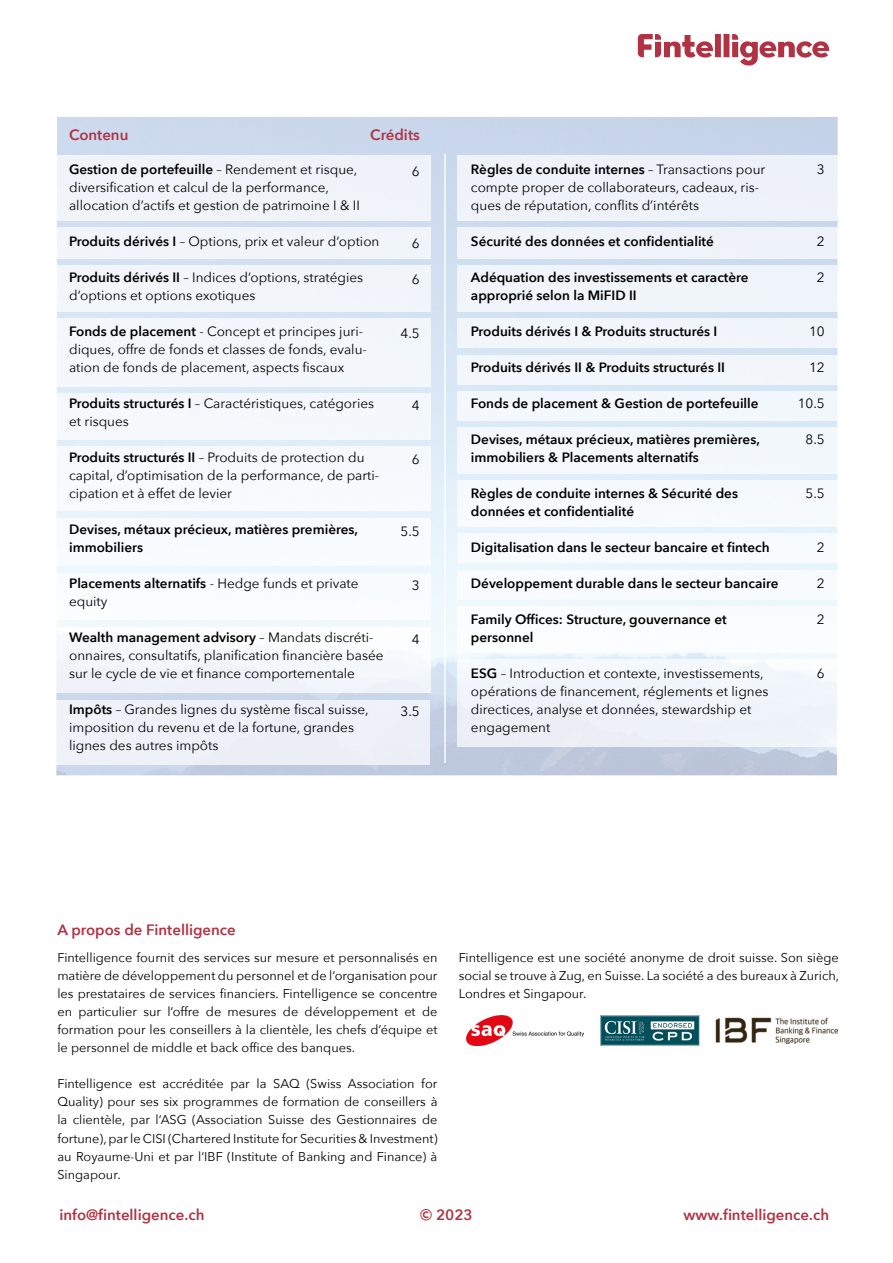
<style>
.page{position:relative;width:893px;height:1263px;background:#fff}
.page>*{position:absolute;margin:0;border:0;box-sizing:border-box;transform-origin:0 0}
.t1{font:600 15px "Avenir Next";color:#b13243}
.t2{font:13.5px/18px "Avenir Next";color:#000}
.t3{font:600 13.5px/18px "Avenir Next";color:#000}
.t4{font:12.75px/18px "Avenir Next";color:#000;text-align:justify}
.s1{font-weight:600}
</style>
<div class="page">
<svg style="left:638px;top:34px;width:191px;height:32px"></svg>
<div style="left:57px;top:155px;width:374px;height:66px;background:#f0f4f9"></div>
<div style="left:57px;top:227px;width:374px;height:32px;background:#f1f5fa"></div>
<div style="left:57px;top:265px;width:374px;height:47px;background:#f2f6fb"></div>
<div style="left:56px;top:319px;width:375px;height:68px;background:#f3f7fb"></div>
<div style="left:56px;top:393px;width:375px;height:47px;background:#f4f8fc"></div>
<div style="left:56px;top:518px;width:375px;height:47px;background:#f8fbfe"></div>
<div style="left:56px;top:447px;width:375px;height:64px;background:#f6fafd"></div>
<div style="left:56px;top:627px;width:375px;height:66px;background:#f4f8fc"></div>
<div style="left:457px;top:391px;width:386px;height:30px;background:#f3f8fc"></div>
<div style="left:457px;top:318px;width:386px;height:30px;background:#f1f6fb"></div>
<div style="left:457px;top:355px;width:386px;height:29px;background:#f2f7fb"></div>
<div style="left:457px;top:227px;width:386px;height:32px;background:#eff4f9"></div>
<div style="left:457px;top:265px;width:386px;height:47px;background:#f0f5fa"></div>
<div style="left:457px;top:427px;width:386px;height:47px;background:#f4f8fc"></div>
<div style="left:457px;top:480px;width:386px;height:46px;background:#f6fafd"></div>
<div style="left:457px;top:155px;width:384px;height:66px;background:#eef2f9"></div>
<img style="left:600px;top:1015px;width:100px;height:30px">
<img style="left:715px;top:1017px;width:122px;height:26px">
<img style="left:466px;top:1015px;width:117px;height:30px">
<div style="left:56px;top:700px;width:374px;height:64px;background:#eef2f8"></div>
<div style="left:457px;top:659px;width:386px;height:87px;background:#eff4fa"></div>
<div style="left:457px;top:533px;width:386px;height:30px;background:#f7fbfe"></div>
<div style="left:457px;top:570px;width:386px;height:30px;background:#f8fcfe"></div>
<p class="t1" style="left:370px;top:122px;width:51px">Crédits</p>
<p class="t2" style="left:412px;top:161px;width:9px">6</p>
<p class="t1" style="left:69px;top:122px;width:61px">Contenu</p>
<p class="t2" style="left:69px;top:160px;width:292px"><span class="s1">Gestion de portefeuille</span> – Rendement et risque, diversification et calcul de la performance, allocation d’actifs et gestion de patrimoine I &amp; II</p>
<p class="t2" style="left:69px;top:232px;width:312px"><span class="s1">Produits dérivés I</span> – Options, prix et valeur d‘option</p>
<p class="t2" style="left:69px;top:268px;width:296px"><span class="s1">Produits dérivés II</span> – Indices d‘options, stratégies d‘options et options exotiques</p>
<p class="t2" style="left:69px;top:322px;width:299px"><span class="s1">Fonds de placement</span> - Concept et principes juri&shy;diques, offre de fonds et classes de fonds, evalu&shy;ation de fonds de placement, aspects fiscaux</p>
<p class="t2" style="left:69px;top:394px;width:307px"><span class="s1">Produits structurés I</span> – Caractéristiques, catégories et risques</p>
<p class="t2" style="left:69px;top:448px;width:312px"><span class="s1">Produits structurés II</span> – Produits de protection du capital, d’optimisation de la performance, de parti&shy;cipation et à effet de levier</p>
<p class="t3" style="left:69px;top:520px;width:290px">Devises, métaux précieux, matières premières, immobiliers</p>
<p class="t2" style="left:69px;top:574px;width:291px"><span class="s1">Placements alternatifs</span> - Hedge funds et private equity</p>
<p class="t2" style="left:69px;top:628px;width:316px"><span class="s1">Wealth management advisory</span> – Mandats discréti&shy;onnaires, consultatifs, planification financière basée sur le cycle de vie et finance comportementale</p>
<p class="t2" style="left:69px;top:700px;width:301px"><span class="s1">Impôts</span> – Grandes lignes du système fiscal suisse, imposition du revenu et de la fortune, grandes lignes des autres impôts</p>
<p class="t2" style="left:412px;top:233px;width:9px">6</p>
<p class="t2" style="left:412px;top:269px;width:9px">6</p>
<p class="t2" style="left:401px;top:323px;width:21px">4.5</p>
<p class="t2" style="left:412px;top:395px;width:9px">4</p>
<p class="t2" style="left:412px;top:449px;width:9px">6</p>
<p class="t2" style="left:401px;top:521px;width:21px">5.5</p>
<p class="t2" style="left:412px;top:575px;width:9px">3</p>
<p class="t2" style="left:412px;top:629px;width:9px">4</p>
<p class="t2" style="left:401px;top:701px;width:21px">3.5</p>
<p class="t2" style="left:471px;top:160px;width:296px"><span class="s1">Règles de conduite internes</span> – Transactions pour compte proper de collaborateurs, cadeaux, ris&shy;ques de réputation, conflits d’intérêts</p>
<p class="t3" style="left:471px;top:232px;width:245px">Sécurité des données et confidentialité</p>
<p class="t3" style="left:471px;top:268px;width:279px">Adéquation des investissements et caractère approprié selon la MiFID II</p>
<p class="t3" style="left:471px;top:322px;width:248px">Produits dérivés I &amp; Produits structurés I</p>
<p class="t3" style="left:471px;top:358px;width:256px">Produits dérivés II &amp; Produits structurés II</p>
<p class="t3" style="left:471px;top:394px;width:289px">Fonds de placement &amp; Gestion de portefeuille</p>
<p class="t3" style="left:471px;top:430px;width:290px">Devises, métaux précieux, matières premières, immobiliers &amp; Placements alternatifs</p>
<p class="t3" style="left:471px;top:484px;width:269px">Règles de conduite internes &amp; Sécurité des données et confidentialité</p>
<p class="t3" style="left:471px;top:538px;width:300px">Digitalisation dans le secteur bancaire et fintech</p>
<p class="t3" style="left:471px;top:574px;width:309px">Développement durable dans le secteur bancaire</p>
<p class="t3" style="left:471px;top:610px;width:257px">Family Offices: Structure, gouvernance et personnel</p>
<p class="t2" style="left:471px;top:664px;width:299px"><span class="s1">ESG</span> – Introduction et contexte, investissements, opérations de financement, réglements et lignes directices, analyse et données, stewardship et engagement</p>
<p class="t2" style="left:817px;top:160px;width:9px">3</p>
<p class="t2" style="left:817px;top:232px;width:9px">2</p>
<p class="t2" style="left:817px;top:268px;width:9px">2</p>
<p class="t2" style="left:809px;top:322px;width:17px">10</p>
<p class="t2" style="left:809px;top:358px;width:17px">12</p>
<p class="t2" style="left:798px;top:394px;width:28px">10.5</p>
<p class="t2" style="left:806px;top:430px;width:21px">8.5</p>
<p class="t2" style="left:806px;top:484px;width:21px">5.5</p>
<p class="t2" style="left:817px;top:538px;width:9px">2</p>
<p class="t2" style="left:817px;top:574px;width:9px">2</p>
<p class="t2" style="left:817px;top:610px;width:9px">2</p>
<p class="t2" style="left:817px;top:664px;width:9px">6</p>
<p class="t1" style="left:57px;top:916px;width:180px">A propos de Fintelligence</p>
<p class="t4" style="left:57px;top:948px;width:382px">Fintelligence fournit des services sur mesure et personnalisés en matière de développement du personnel et de l‘organisation pour les prestataires de services financiers. Fintelligence se concentre en particulier sur l‘offre de mesures de développement et de formation pour les conseillers à la clientèle, les chefs d‘équipe et le personnel de middle et back office des banques.</p>
<p class="t4" style="left:57px;top:1074px;width:382px">Fintelligence est accréditée par la SAQ (Swiss Association for Quality) pour ses six programmes de formation de conseillers à la clientèle, par l‘ASG (Association Suisse des Gestionnaires de fortune), par le CISI (Chartered Institute for Securities &amp; Investment) au Royaume-Uni et par l‘IBF (Institute of Banking and Finance) à Singapour.</p>
<p class="t4" style="left:459px;top:948px;width:382px">Fintelligence est une société anonyme de droit suisse. Son siège social se trouve à Zug, en Suisse. La société a des bureaux à Zurich, Londres et Singapour.</p>
<p class="t1" style="left:60px;top:1202px;width:146px">info@fintelligence.ch</p>
<p class="t1" style="left:420px;top:1202px;width:54px">© 2023</p>
<p class="t1" style="left:683px;top:1202px;width:147px">www.fintelligence.ch</p>
</div>
